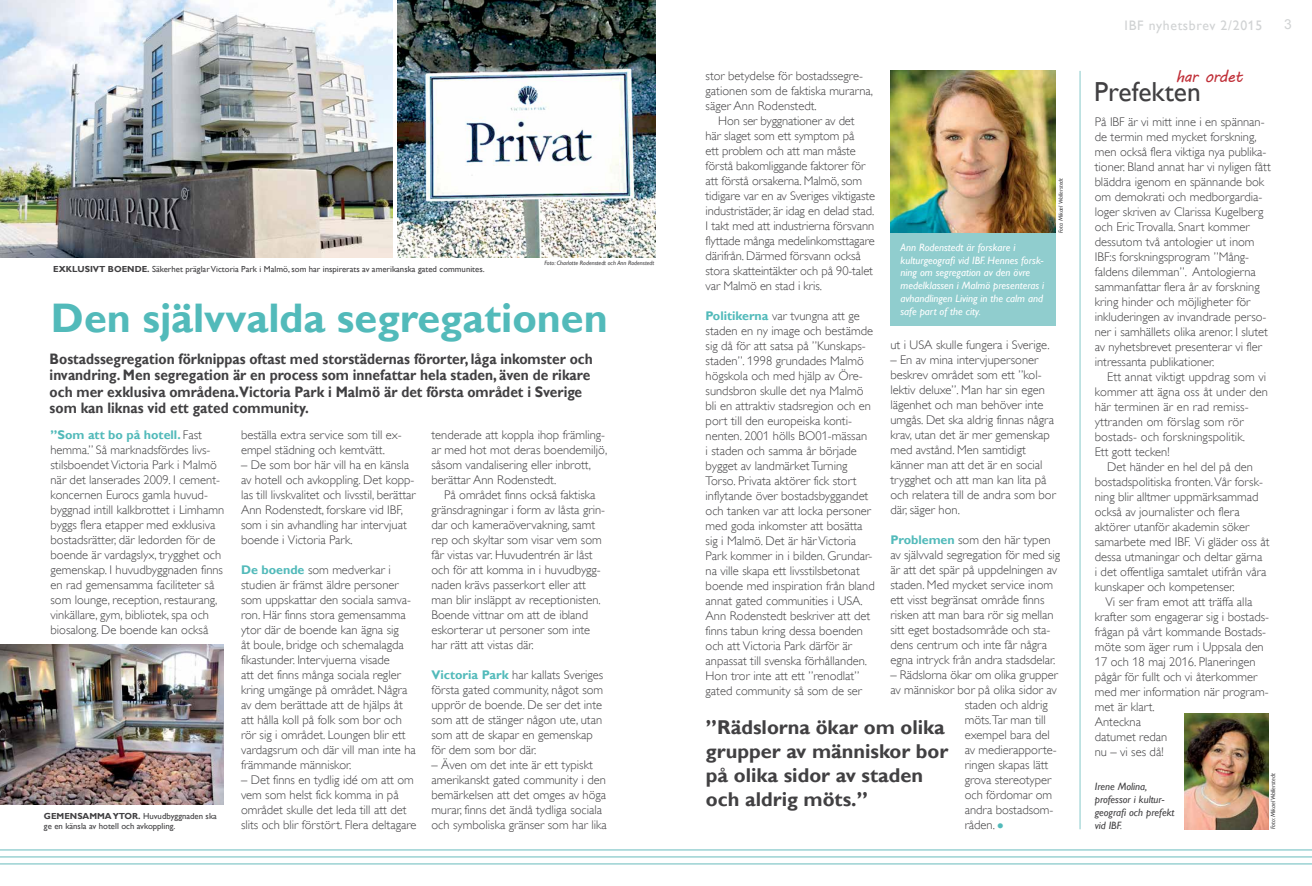
<style>
.page{position:relative;width:1312px;height:886px;background:#fff}
.page>*{position:absolute;margin:0;border:0;box-sizing:border-box;transform-origin:0 0}
.t1{font:700 41.25px "Gill Alt One";color:#52baba}
.t2{font:27.5px "Gill Alt One";color:#414042}
.t3{font:700 20px/24px "Gill Alt One";color:#414042}
.t4{font:16.25px "MV Boli";letter-spacing:-.04em;color:#c02f38}
.t5{font:700 15.12px/16.5px "Gill Alt One";color:#414042;scale:.91 1}
.t6{font:13.75px "Gill Alt One";letter-spacing:.05em;color:#d1d3d4}
.t7{font:13.75px "Arial";color:#d1d3d4}
.t8{font:300 12.5px/15px "Gill Alt One";color:#414042}
.t9{font:italic 10.62px/12.8px "Gill Alt One";color:#fff}
.t10{font:italic 10.62px/13px "Gill Alt One";color:#414042}
.t11{font:8.75px/10.5px "Gill Alt One";color:#414042}
.t12{font:italic 6.25px "Gill Alt One";color:#414042}
.t13{font:italic 6.12px "Gill Alt One";color:#414042}
.s1{font-weight:700}
.s2{font-weight:700;color:#52baba}
.s3{font-size:6px}
.s4{color:#52baba}
</style>
<div class="page">
<hr style="left:1079px;top:71px;width:1px;height:758px;background:#87c9ca">
<hr style="left:0;top:863px;width:1311px;height:1px;background:#87c9ca">
<hr style="left:0;top:849px;width:1311px;height:1px;background:#87c9ca">
<hr style="left:0;top:856px;width:1311px;height:1px;background:#87c9ca">
<img style="left:890px;top:71px;width:165px;height:162px">
<div style="left:890px;top:233px;width:165px;height:93px;background:#90cdce"></div>
<img style="left:1184px;top:714px;width:83px;height:115px">
<img style="left:0;top:0;width:392px;height:258px">
<img style="left:0;top:644px;width:223px;height:161px">
<img style="left:397px;top:0;width:259px;height:258px">
<p class="t11" style="left:53px;top:264px;width:433px"><span class="s1">EXKLUSIVT BOENDE.</span> Säkerhet präglar Victoria Park i Malmö, som har inspirerats av amerikanska gated communites.</p>
<p class="t12" style="left:544px;top:259px;width:111px">Foto: Charlotte Rodenstedt och Ann Rodenstedt</p>
<h1 class="t1" style="left:51px;top:294px;width:558px">Den självvalda segregationen</h1>
<p class="t5" style="left:50px;top:350px;width:598px">Bostadssegregation förknippas oftast med storstädernas förorter, låga inkomster och invandring. Men segregation är en process som innefattar hela staden, även de rikare och mer exklusiva områdena.Victoria Park i Malmö är det första området i Sverige som kan liknas vid ett gated community.</p>
<p class="t8" style="left:50px;top:427px;width:175px"><span class="s2">”Som att bo på hotell.</span> Fast hemma.” Så marknadsfördes livs&shy;stilsboendet Victoria Park i Malmö när det lanserades 2009. I cement&shy;koncernen Eurocs gamla huvud&shy;byggnad intill kalkbrottet i Limhamn byggs flera etapper med exklusiva bostadsrätter, där ledorden för de boende är vardagslyx, trygghet och gemenskap. I huvudbyggnaden finns en rad gemensamma faciliteter så som lounge, reception, restaurang, vinkällare, gym, bibliotek, spa och biosalong. De boende kan också</p>
<p class="t8" style="left:241px;top:427px;width:162px">beställa extra service som till ex&shy;empel städning och kemtvätt.</p>
<p class="t8" style="left:241px;top:457px;width:176px">– De som bor här vill ha en känsla av hotell och avkoppling. Det kopp&shy;las till livskvalitet och livsstil, berättar Ann Rodenstedt, forskare vid IBF, som i sin avhandling har intervjuat boende i Victoria Park.</p>
<p class="t8" style="left:241px;top:562px;width:176px"><span class="s2">De boende</span> som medverkar i studien är främst äldre personer som uppskattar den sociala samva&shy;ron. Här finns stora gemensamma ytor där de boende kan ägna sig<br>åt boule, bridge och schemalagda fikastunder. Intervjuerna visade<br>att det finns många sociala regler kring umgänge på området. Några av dem berättade att de hjälps åt att hålla koll på folk som bor och rör sig i området. Loungen blir ett vardagsrum och där vill man inte ha främmande människor.</p>
<p class="t8" style="left:241px;top:772px;width:177px">– Det finns en tydlig idé om att om vem som helst fick komma in på området skulle det leda till att det slits och blir förstört. Flera deltagare</p>
<p class="t11" style="left:44px;top:810px;width:174px"><span class="s1">GEMENSAMMA YTOR.</span> Huvudbyggnaden ska ge en känsla av hotell och avkoppling.</p>
<p class="t8" style="left:431px;top:427px;width:177px">tenderade att koppla ihop främling&shy;ar med hot mot deras boendemiljö, såsom vandalisering eller inbrott, berättar Ann Rodenstedt.</p>
<p class="t8" style="left:431px;top:487px;width:175px;text-indent:13px">På området finns också faktiska gränsdragningar i form av låsta grin&shy;dar och kameraövervakning, samt rep och skyltar som visar vem som får vistas var. Huvudentrén är låst och för att komma in i huvudbygg&shy;naden krävs passerkort eller att man blir insläppt av receptionisten.<br>Boende vittnar om att de ibland eskorterar ut personer som inte har rätt att vistas där.</p>
<p class="t8" style="left:431px;top:667px;width:173px"><span class="s2">Victoria Park</span> har kallats Sveriges första gated community, något som upprör de boende. De ser det inte som att de stänger någon ute, utan som att de skapar en gemenskap för dem som bor där.</p>
<p class="t8" style="left:431px;top:757px;width:177px">– Även om det inte är ett typiskt amerikanskt gated community i den bemärkelsen att det omges av höga murar, finns det ändå tydliga sociala och symboliska gränser som har lika</p>
<p class="t8" style="left:705px;top:68px;width:169px">stor betydelse för bostadssegre&shy;gationen som de faktiska murarna, säger Ann Rodenstedt.</p>
<p class="t8" style="left:705px;top:113px;width:171px;text-indent:12px">Hon ser byggnationer av det<br>här slaget som ett symptom på<br>ett problem och att man måste förstå bakomliggande faktorer för att förstå orsakerna. Malmö, som tidigare var en av Sveriges viktigaste industristäder, är idag en delad stad.<br>I takt med att industrierna försvann flyttade många medelinkomsttagare därifrån. Därmed försvann också stora skatteintäkter och på 90-talet var Malmö en stad i kris.</p>
<p class="t8" style="left:705px;top:308px;width:170px"><span class="s2">Politikerna</span> var tvungna att ge staden en ny image och bestämde sig då för att satsa på ”Kunskaps&shy;staden”. 1998 grundades Malmö högskola och med hjälp av Öre&shy;sundsbron skulle det nya Malmö bli en attraktiv stadsregion och en port till den europeiska konti&shy;nenten. 2001 hölls BO01-mässan<br>i staden och samma år började bygget av landmärket Turning<br>Torso. Privata aktörer fick stort inflytande över bostadsbyggandet och tanken var att locka personer med goda inkomster att bosätta sig i Malmö. Det är här Victoria<br>Park kommer in i bilden. Grundar&shy;na ville skapa ett livsstilsbetonat boende med inspiration från bland annat gated communities i USA.<br>Ann Rodenstedt beskriver att det finns tabun kring dessa boenden och att Victoria Park därför är anpassat till svenska förhållanden.<br>Hon tror inte att ett ”renodlat” gated community så som de ser</p>
<p class="t13" style="left:1056px;top:233px;width:56px;rotate:-90deg">Foto: Mikael <span class="s3">Wallerstedt</span></p>
<p class="t9" style="left:900px;top:241px;width:145px">Ann Rodenstedt är forskare i kulturgeografi vid IBF. Hennes forsk&shy;ning om segregation av den övre medelklassen i Malmö presenteras i avhandlingen Living in the calm and safe part of the city.</p>
<p class="t8" style="left:890px;top:337px;width:161px">ut i USA skulle fungera i Sverige.</p>
<p class="t8" style="left:890px;top:352px;width:167px">– En av mina intervjupersoner beskrev området som ett ”kol&shy;lektiv deluxe”. Man har sin egen lägenhet och man behöver inte umgås. Det ska aldrig finnas några krav, utan det är mer gemenskap med avstånd. Men samtidigt känner man att det är en social trygghet och att man kan lita på och relatera till de andra som bor där, säger hon.</p>
<p class="t8" style="left:890px;top:532px;width:171px"><span class="s2">Problemen</span> som den här typen av självvald segregation för med sig är att det spär på uppdelningen av staden. Med mycket service inom ett visst begränsat område finns risken att man bara rör sig mellan sitt eget bostadsområde och sta&shy;dens centrum och inte får några egna intryck från andra stadsdelar.</p>
<p class="t8" style="left:890px;top:667px;width:169px">– Rädslorna ökar om olika grupper</p>
<p class="t8" style="left:890px;top:682px;width:168px">av människor bor på olika sidor av</p>
<p class="t8" style="left:964px;top:697px;width:84px">staden och aldrig</p>
<p class="t8" style="left:964px;top:712px;width:83px">möts.Tar man till</p>
<p class="t8" style="left:964px;top:727px;width:86px">exempel bara del</p>
<p class="t8" style="left:964px;top:742px;width:93px">av medierapporte-</p>
<p class="t8" style="left:964px;top:757px;width:85px">ringen skapas lätt</p>
<p class="t8" style="left:964px;top:772px;width:88px">grova stereotyper</p>
<p class="t8" style="left:964px;top:787px;width:89px">och fördomar om</p>
<p class="t8" style="left:964px;top:802px;width:90px">andra bostadsom-</p>
<p class="t8" style="left:964px;top:817px;width:41px">råden. <span class="s4">●</span></p>
<h3 class="t3" style="left:705px;top:715px;width:244px">”Rädslorna ökar om olika grupper av människor bor på olika sidor av staden och aldrig möts.”</h3>
<p class="t6" style="left:1124px;top:17px;width:139px">IBF nyhetsbrev 2/2015</p>
<p class="t7" style="left:1283px;top:15px;width:9px">3</p>
<h3 class="t4" style="left:1175px;top:66px;width:69px">har ordet</h3>
<h2 class="t2" style="left:1093px;top:76px;width:108px">Prefekten</h2>
<p class="t8" style="left:1094px;top:114px;width:177px">På IBF är vi mitt inne i en spännan&shy;de termin med mycket forskning, men också flera viktiga nya publika&shy;tioner. Bland annat har vi nyligen fått bläddra igenom en spännande bok om demokrati och medborgardia&shy;loger skriven av Clarissa Kugelberg och Eric Trovalla. Snart kommer dessutom två antologier ut inom IBF:s forskningsprogram ”Mång&shy;faldens dilemman”. Antologierna sammanfattar flera år av forskning kring hinder och möjligheter för inkluderingen av invandrade perso&shy;ner i samhällets olika arenor. I slutet av nyhetsbrevet presenterar vi fler intressanta publikationer.</p>
<p class="t8" style="left:1094px;top:369px;width:175px;text-indent:12px">Ett annat viktigt uppdrag som vi kommer att ägna oss åt under den här terminen är en rad remiss&shy;yttranden om förslag som rör bostads- och forskningspolitik.<br>Ett gott tecken!</p>
<p class="t8" style="left:1094px;top:459px;width:176px;text-indent:12px">Det händer en hel del på den bostadspolitiska fronten. Vår forsk&shy;ning blir alltmer uppmärksammad också av journalister och flera aktörer utanför akademin söker samarbete med IBF. Vi gläder oss åt dessa utmaningar och deltar gärna<br>i det offentliga samtalet utifrån våra kunskaper och kompetenser.</p>
<p class="t8" style="left:1094px;top:594px;width:176px;text-indent:11px">Vi ser fram emot att träffa alla krafter som engagerar sig i bostads&shy;frågan på vårt kommande Bostads&shy;möte som äger rum i Uppsala den<br>17 och 18 maj 2016. Planeringen pågår för fullt och vi återkommer med mer information när program&shy;met är klart.<br>Anteckna<br>datumet redan<br>nu – vi ses då!</p>
<p class="t10" style="left:1094px;top:780px;width:81px">Irene Molina, professor i kultur&shy;geografi och prefekt vid IBF.</p>
<p class="t12" style="left:1268px;top:829px;width:57px;rotate:-90deg">Foto: Mikael Wallerstedt</p>
</div>
